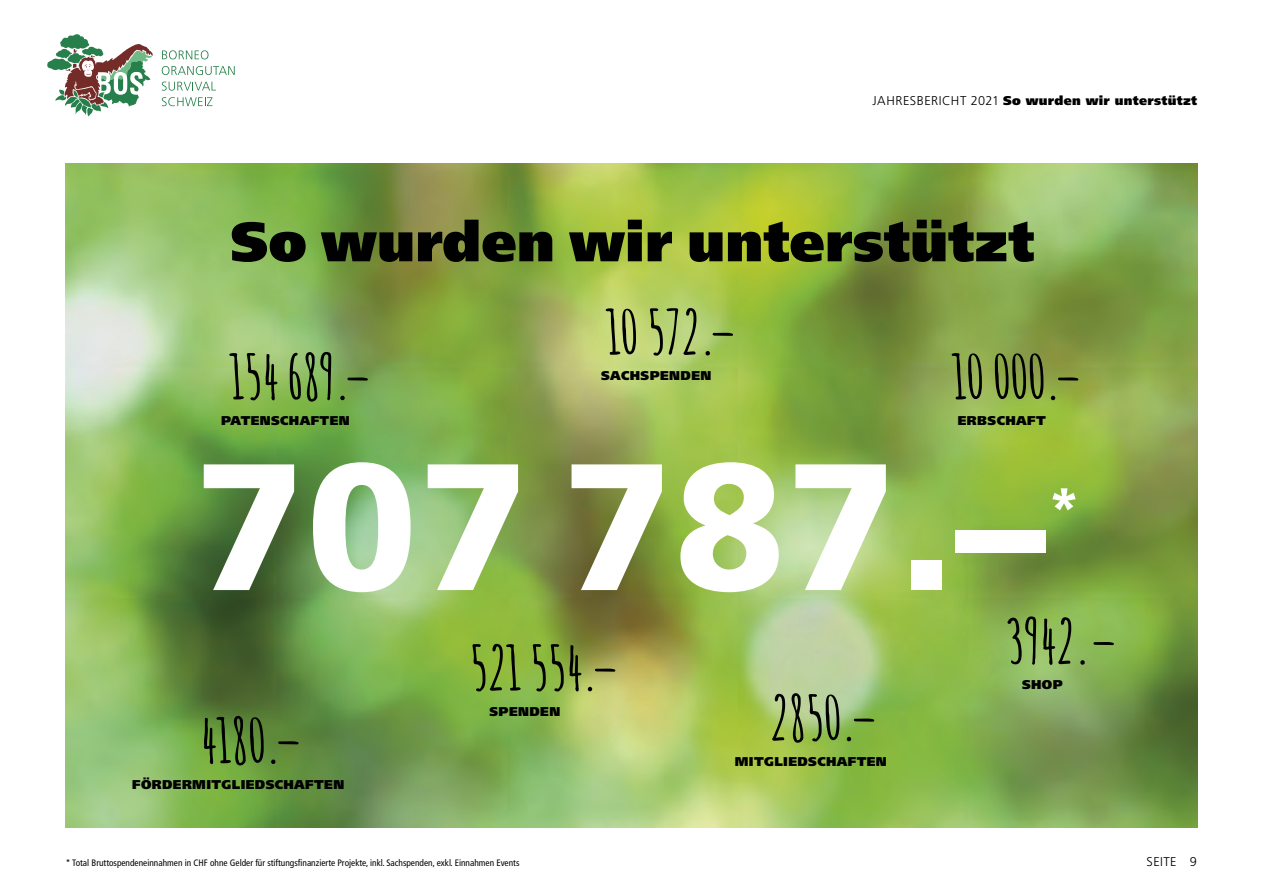
<style>
.page{position:relative;width:1263px;height:893px;background:#fff}
.page>*{position:absolute;margin:0;border:0;box-sizing:border-box;transform-origin:0 0}
.t1{font:900 180px "Frutiger LT Pro";letter-spacing:.01em;color:#fff}
.t2{font:700 60px "Amatic SC";letter-spacing:-.03em;color:#000}
.t3{font:900 55.5px "Frutiger LT Pro";color:#000}
.t4{font:900 55.5px "Frutiger LT Pro";color:#fff}
.t5{font:900 12.75px "Frutiger LT Pro";letter-spacing:.03em;color:#000}
.t6{font:300 12.75px "Frutiger LT Pro";letter-spacing:.03em;color:#000}
.t7{font:condensed 9.3px "Frutiger LT Pro";color:#000}
.s1{font-weight:300}
</style>
<div class="page">
<svg style="left:162px;top:50px;width:47px;height:9px"></svg>
<svg style="left:162px;top:66px;width:73px;height:9px"></svg>
<svg style="left:162px;top:82px;width:54px;height:9px"></svg>
<svg style="left:162px;top:97px;width:51px;height:9px"></svg>
<svg style="left:47px;top:34px;width:106px;height:82px"></svg>
<img style="left:66px;top:164px;width:1131px;height:663px">
<p class="t5" style="left:873px;top:93px;width:326px"><span class="s1">JAHR ESBER ICHT 2021</span> SO WURDEN WIR UNTERSTÜTZT</p>
<h3 class="t3" style="left:230px;top:208px;width:805px">SO WURDEN WIR UNTERSTÜTZT</h3>
<h2 class="t2" style="left:229px;top:331px;width:144px">154 689.–</h2>
<p class="t5" style="left:221px;top:412px;width:130px">PATENSCHAFTEN</p>
<h2 class="t2" style="left:605px;top:286px;width:133px">10 572.–</h2>
<p class="t5" style="left:601px;top:368px;width:112px">SACHSPENDEN</p>
<h2 class="t2" style="left:951px;top:331px;width:132px">10 000.–</h2>
<p class="t5" style="left:958px;top:412px;width:11px">ERBSCHAFT</p>
<h1 class="t1" style="left:195px;top:418px;width:852px">707 787.–</h1>
<h3 class="t4" style="left:1047px;top:474px;width:35px">*</h3>
<h2 class="t2" style="left:200px;top:695px;width:104px">4180.–</h2>
<p class="t5" style="left:132px;top:776px;width:214px">FÖRDERMITGLIEDSCHAFTEN</p>
<h2 class="t2" style="left:469px;top:622px;width:152px">521 554.–</h2>
<p class="t5" style="left:489px;top:704px;width:72px">SPENDEN</p>
<h2 class="t2" style="left:769px;top:672px;width:110px">2850.–</h2>
<p class="t5" style="left:735px;top:753px;width:153px">MITGLIEDSCHAFTEN</p>
<h2 class="t2" style="left:1006px;top:595px;width:113px">3942.–</h2>
<p class="t5" style="left:1022px;top:677px;width:41px">SHOP</p>
<p class="t7" style="left:66px;top:857px;width:455px">* Total Bruttospendeneinnahmen in CHF ohne Gelder für stiftungsfinanzierte Projekte, inkl. Sachspenden, exkl. Einnahmen Events</p>
<p class="t6" style="left:1146px;top:854px;width:52px">SEITE 9</p>
</div>
